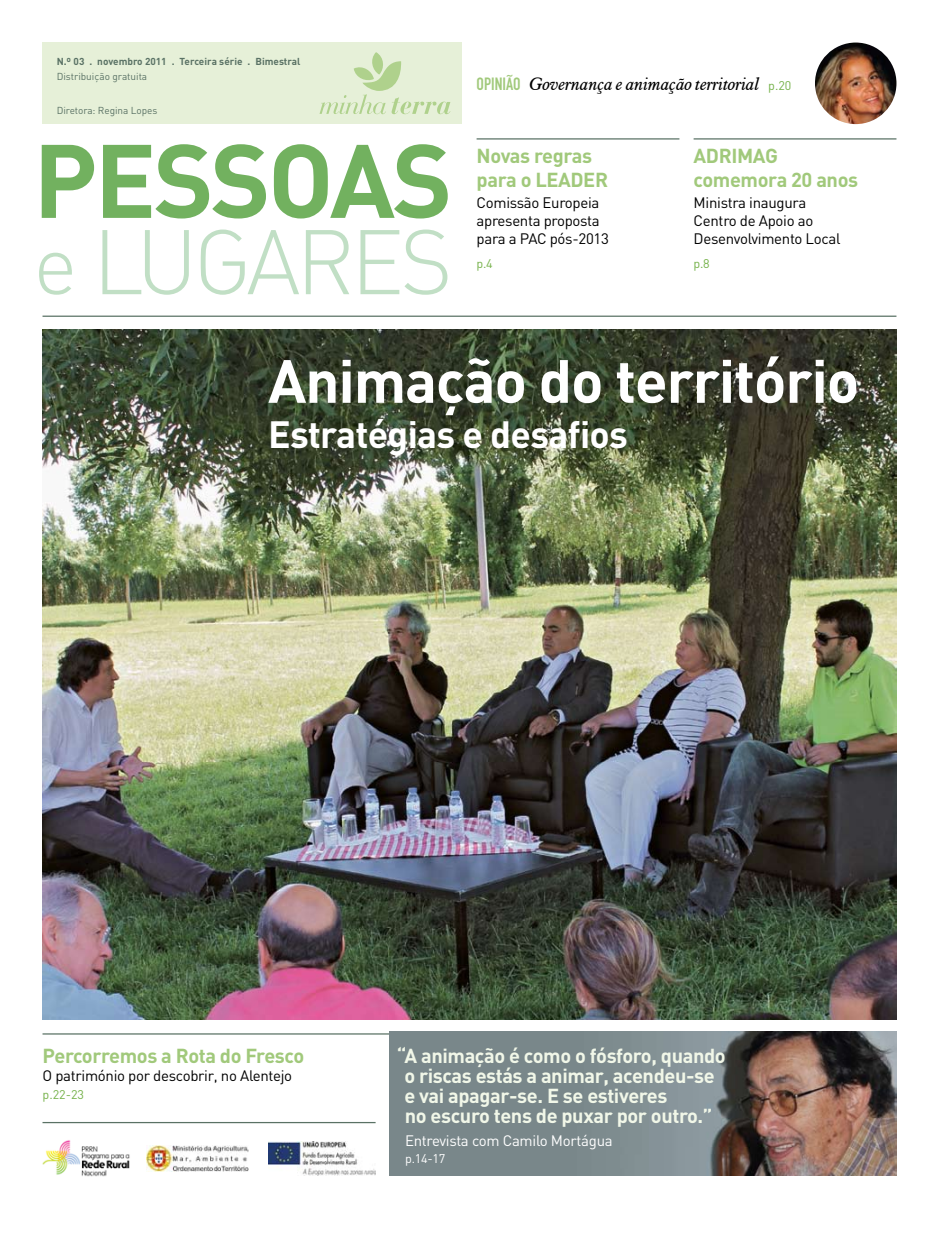
<style>
.page{position:relative;width:939px;height:1234px;background:#fff}
.page>*{position:absolute;margin:0;border:0;box-sizing:border-box;transform-origin:0 0}
.t1{font:102.5px "DIN Bold Alternate";letter-spacing:-.03em;color:#72b15f}
.t2{font:90px "DIN Light Alternate";letter-spacing:-.05em;color:#c1dfc5}
.t3{font:700 60px "DIN";letter-spacing:-.02em;color:#fff}
.t4{font:700 37.5px "DIN";letter-spacing:-.02em;color:#fff}
.t5{font:700 20px/20px "DIN";letter-spacing:-.02em;color:#f1f7e8}
.t6{font:700 20px/24px "DIN";letter-spacing:-.02em;color:#a1c97b}
.t7{font:italic 17.5px "Aldine 721 BT";color:#000}
.t8{font:15px/18px "DIN";letter-spacing:-.02em;color:#000}
.t9{font:15px "DIN";letter-spacing:-.02em;color:#fff}
.t10{font:12.5px "DIN";color:#76b24b}
.t11{font:12.5px "DIN";color:#fff}
.t12{font:700 10px "DIN";color:#5a7265}
.t13{font:10px "DIN";letter-spacing:-.005em;color:#5a7265}
.s1{font-size:85px}
.s2{font-family:"DIN Engschrift Std";font-style:normal;color:#a1c97b}
.s3{font-family:"DIN";font-style:normal;font-size:12.5px;color:#76b24b}
</style>
<div class="page">
<img style="left:43px;top:330px;width:853px;height:689px">
<hr style="left:43px;top:315px;width:853px;height:2px;background:#5a7265">
<hr style="left:43px;top:1033px;width:853px;height:1px;background:#5a7265">
<div style="left:43px;top:43px;width:419px;height:81px;background:#e6f0d8"></div>
<hr style="left:694px;top:138px;width:202px;height:1px;background:#5a7265">
<hr style="left:477px;top:138px;width:202px;height:1px;background:#5a7265">
<svg style="left:320px;top:52px;width:130px;height:62px"></svg>
<img style="left:43px;top:1140px;width:87px;height:37px">
<img style="left:269px;top:1141px;width:107px;height:34px">
<img style="left:146px;top:1145px;width:103px;height:26px">
<hr style="left:43px;top:1121px;width:333px;height:1px;background:#5a7265">
<img style="left:390px;top:1031px;width:506px;height:144px">
<img style="left:815px;top:43px;width:81px;height:81px;border-radius:41px">
<p class="t12" style="left:57px;top:55px;width:245px">N.º 03 . novembro 2011 . Terceira série . Bimestral</p>
<p class="t13" style="left:57px;top:70px;width:92px">Distribuição gratuita</p>
<p class="t13" style="left:57px;top:104px;width:102px">Diretora: Regina Lopes</p>
<h1 class="t1" style="left:33px;top:114px;width:421px">PESSOAS</h1>
<h2 class="t2" style="left:33px;top:206px;width:421px"><span class="s1">e</span> LUGARES</h2>
<p class="t7" style="left:477px;top:74px;width:316px"><span class="s2">OPINIÃO</span> Governança e animação territorial <span class="s3">p.20</span></p>
<h3 class="t6" style="left:477px;top:142px;width:133px">Novas regras para o LEADER</h3>
<p class="t8" style="left:477px;top:193px;width:134px">Comissão Europeia apresenta proposta para a PAC pós-2013</p>
<p class="t10" style="left:477px;top:255px;width:18px">p.4</p>
<h3 class="t6" style="left:694px;top:142px;width:166px">ADRIMAG comemora 20 anos</h3>
<p class="t8" style="left:694px;top:193px;width:148px">Ministra inaugura<br>Centro de Apoio ao<br>Desenvolvimento Local</p>
<p class="t10" style="left:694px;top:255px;width:18px">p.8</p>
<h3 class="t3" style="left:268px;top:342px;width:593px">Animação do território</h3>
<h3 class="t4" style="left:268px;top:409px;width:361px">Estratégias e desafios</h3>
<h3 class="t6" style="left:43px;top:1042px;width:263px">Percorremos a Rota do Fresco</h3>
<p class="t8" style="left:43px;top:1066px;width:251px">O património por descobrir, no Alentejo</p>
<p class="t10" style="left:43px;top:1086px;width:43px">p.22-23</p>
<h3 class="t5" style="left:404px;top:1044px;width:323px;text-indent:-7px">“A animação é como o fósforo, quando o riscas estás a animar, acendeu-se e vai apagar-se. E se estiveres<br>no escuro tens de puxar por outro.”</h3>
<p class="t9" style="left:405px;top:1130px;width:209px">Entrevista com Camilo Mortágua</p>
<p class="t11" style="left:405px;top:1150px;width:42px">p.14-17</p>
</div>
